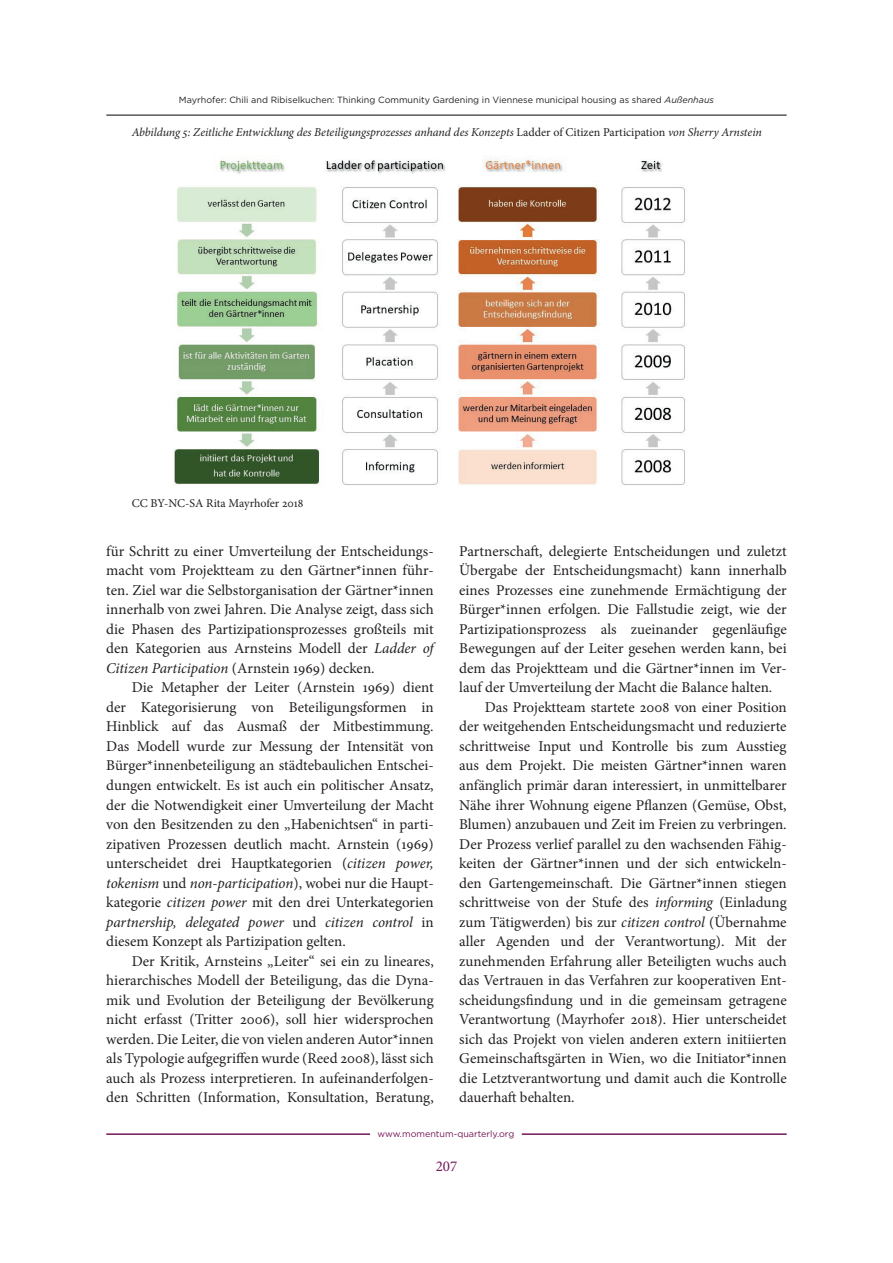
<style>
.page{position:relative;width:893px;height:1263px;background:#fff}
.page>*{position:absolute;margin:0;border:0;box-sizing:border-box;transform-origin:0 0}
.t1{font:15px/19.5px "Minion Pro";color:#231f20;text-align:justify}
.t2{font:15px "Minion Pro";color:#731856}
.t3{font:italic 12px "Minion Pro";letter-spacing:-.01em;color:#231f20}
.t4{font:12px "Minion Pro";color:#231f20}
.t5{font:9px "Gotham";color:#231f20}
.t6{font:9px "Gotham";color:#731856}
.s1{font-style:italic}
.s2{font-style:normal}
</style>
<div class="page">
<hr style="left:106px;top:1133px;width:264px;height:2px;background:#731856">
<hr style="left:522px;top:1133px;width:265px;height:2px;background:#731856">
<hr style="left:106px;top:115px;width:681px;height:1px;background:#231f20">
<img style="left:174px;top:156px;width:513px;height:329px">
<p class="t5" style="left:179px;top:94px;width:536px">Mayrhofer: Chili and Ribiselkuchen: Thinking Community Gardening in Viennese municipal housing as shared <span class="s1">Außenhaus</span></p>
<p class="t3" style="left:132px;top:124px;width:631px">Abbildung 5: Zeitliche Entwicklung des Beteiligungsprozesses anhand des Konzepts <span class="s2">Ladder of Citizen Participation</span> von Sherry Arnstein</p>
<p class="t4" style="left:132px;top:495px;width:173px">CC BY-NC-SA Rita Mayrhofer 2018</p>
<p class="t1" style="left:106px;top:541px;width:329px">für Schritt zu einer Umverteilung der Entscheidungs&shy;macht vom Projektteam zu den Gärtner*innen führ&shy;ten. Ziel war die Selbstorganisation der Gärtner*innen innerhalb von zwei Jahren. Die Analyse zeigt, dass sich die Phasen des Partizipationsprozesses großteils mit den Kategorien aus Arnsteins Modell der <span class="s1">Ladder of Citizen Participation</span> (Arnstein 1969) decken.</p>
<p class="t1" style="left:106px;top:678px;width:329px;text-indent:26px">Die Metapher der Leiter (Arnstein 1969) dient der Kategorisierung von Beteiligungsformen in Hinblick auf das Ausmaß der Mitbestimmung.<br>Das Modell wurde zur Messung der Intensität von Bürger*innenbeteiligung an städtebaulichen Entschei&shy;dungen entwickelt. Es ist auch ein politischer Ansatz, der die Notwendigkeit einer Umverteilung der Macht von den Besitzenden zu den „Habenichtsen“ in parti&shy;zipativen Prozessen deutlich macht. Arnstein (1969) unterscheidet drei Hauptkategorien (<span class="s1">citizen power, tokenism</span> und <span class="s1">non-participation</span>), wobei nur die Haupt&shy;kategorie <span class="s1">citizen power</span> mit den drei Unterkategorien <span class="s1">partnership, delegated power</span> und <span class="s1">citizen control</span> in diesem Konzept als Partizipation gelten.</p>
<p class="t1" style="left:106px;top:951px;width:329px;text-indent:26px">Der Kritik, Arnsteins „Leiter“ sei ein zu lineares, hierarchisches Modell der Beteiligung, das die Dyna&shy;mik und Evolution der Beteiligung der Bevölkerung nicht erfasst (Tritter 2006), soll hier widersprochen werden. Die Leiter, die von vielen anderen Autor*innen als Typologie aufgegriffen wurde (Reed 2008), lässt sich auch als Prozess interpretieren. In aufeinanderfolgen&shy;den Schritten (Information, Konsultation, Beratung,</p>
<p class="t1" style="left:459px;top:541px;width:329px">Partnerschaft, delegierte Entscheidungen und zuletzt</p>
<p class="t1" style="left:459px;top:561px;width:329px">Übergabe der Entscheidungsmacht) kann innerhalb</p>
<p class="t1" style="left:459px;top:580px;width:329px">eines Prozesses eine zunehmende Ermächtigung der</p>
<p class="t1" style="left:459px;top:600px;width:329px">Bürger*innen erfolgen. Die Fallstudie zeigt, wie der</p>
<p class="t1" style="left:459px;top:619px;width:329px">Partizipationsprozess als zueinander gegenläufige</p>
<p class="t1" style="left:459px;top:639px;width:329px">Bewegungen auf der Leiter gesehen werden kann, bei</p>
<p class="t1" style="left:459px;top:658px;width:329px">dem das Projektteam und die Gärtner*innen im Ver-</p>
<p class="t1" style="left:459px;top:678px;width:315px">lauf der Umverteilung der Macht die Balance halten.</p>
<p class="t1" style="left:485px;top:697px;width:303px">Das Projektteam startete 2008 von einer Position</p>
<p class="t1" style="left:459px;top:717px;width:329px">der weitgehenden Entscheidungsmacht und reduzierte</p>
<p class="t1" style="left:459px;top:736px;width:329px">schrittweise Input und Kontrolle bis zum Ausstieg</p>
<p class="t1" style="left:459px;top:756px;width:329px">aus dem Projekt. Die meisten Gärtner*innen waren</p>
<p class="t1" style="left:459px;top:775px;width:329px">anfänglich primär daran interessiert, in unmittelbarer</p>
<p class="t1" style="left:459px;top:795px;width:329px">Nähe ihrer Wohnung eigene Pflanzen (Gemüse, Obst,</p>
<p class="t1" style="left:459px;top:814px;width:329px">Blumen) anzubauen und Zeit im Freien zu verbringen.</p>
<p class="t1" style="left:459px;top:834px;width:329px">Der Prozess verlief parallel zu den wachsenden Fähig-</p>
<p class="t1" style="left:459px;top:853px;width:329px">keiten der Gärtner*innen und der sich entwickeln-</p>
<p class="t1" style="left:459px;top:873px;width:329px">den Gartengemeinschaft. Die Gärtner*innen stiegen</p>
<p class="t1" style="left:459px;top:892px;width:329px">schrittweise von der Stufe des <span class="s1">informing</span> (Einladung</p>
<p class="t1" style="left:459px;top:912px;width:329px">zum Tätigwerden) bis zur <span class="s1">citizen control</span> (Übernahme</p>
<p class="t1" style="left:459px;top:931px;width:329px">aller Agenden und der Verantwortung). Mit der</p>
<p class="t1" style="left:459px;top:951px;width:329px">zunehmenden Erfahrung aller Beteiligten wuchs auch</p>
<p class="t1" style="left:459px;top:970px;width:329px">das Vertrauen in das Verfahren zur kooperativen Ent-</p>
<p class="t1" style="left:459px;top:990px;width:329px">scheidungsfindung und in die gemeinsam getragene</p>
<p class="t1" style="left:459px;top:1009px;width:329px">Verantwortung (Mayrhofer 2018). Hier unterscheidet</p>
<p class="t1" style="left:459px;top:1029px;width:329px">sich das Projekt von vielen anderen extern initiierten</p>
<p class="t1" style="left:459px;top:1048px;width:329px">Gemeinschaftsgärten in Wien, wo die Initiator*innen</p>
<p class="t1" style="left:459px;top:1068px;width:329px">die Letztverantwortung und damit auch die Kontrolle</p>
<p class="t1" style="left:459px;top:1087px;width:117px">dauerhaft behalten.</p>
<p class="t6" style="left:377px;top:1128px;width:138px">www.momentum-quarterly.org</p>
<p class="t2" style="left:436px;top:1157px;width:23px">207</p>
</div>
